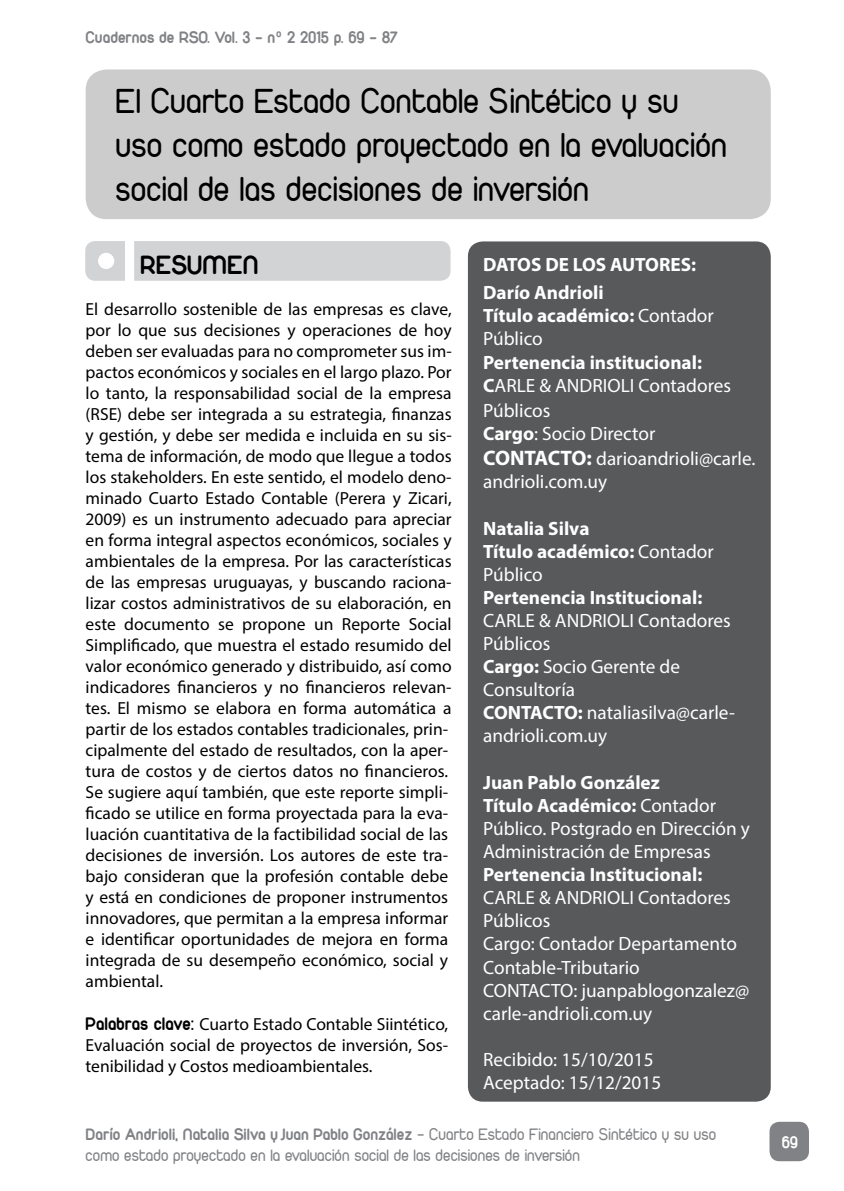
<style>
.page{position:relative;width:844px;height:1191px;background:#fff}
.page>*{position:absolute;margin:0;border:0;box-sizing:border-box;transform-origin:0 0}
.t1{font:36.75px/44.1px "Duepuntozero";color:#000}
.t2{font:28px "Duepuntozerobold";color:#000}
.t3{font:19.25px/23.1px "Myriad Pro";color:#fff}
.t4{font:700 19.25px/23.1px "Myriad Pro";color:#fff}
.t5{font:17.5px/21px "Myriad Pro";color:#000}
.t6{font:17.5px "Duepuntozerobold";color:#808285}
.t7{font:17.5px "Duepuntozero";color:#808285}
.t8{font:17.5px "Duepuntozerobold";color:#fff}
.s1{font-family:"Duepuntozerobold";font-size:19.25px}
.s2{font-weight:400}
.s3{font-weight:700}
.s4{font-weight:700;font-size:21px}
.s5{font-family:"Duepuntozero"}
</style>
<div class="page">
<div style="left:769px;top:1121px;width:39px;height:40px;background:#808285;border-radius:10px"></div>
<div style="left:468px;top:241px;width:302px;height:860px;background:#58595b;border-radius:15px"></div>
<div style="left:86px;top:69px;width:684px;height:150px;background:#ccc;border-radius:21px"></div>
<div style="left:85px;top:241px;width:365px;height:40px;background:#d1d3d4"></div>
<div style="left:98px;top:253px;width:16px;height:16px;background:#fff;border-radius:50%"></div>
<p class="t6" style="left:86px;top:27px;width:314px">Cuadernos de RSO. Vol. 3 - nº 2 2015 p. 69 - 87</p>
<h1 class="t1" style="left:115px;top:80px;width:613px">El Cuarto Estado Contable Sintético y su uso como estado proyectado en la evaluación social de las decisiones de inversión</h1>
<h2 class="t2" style="left:140px;top:249px;width:120px">RESUMEN</h2>
<p class="t5" style="left:86px;top:298px;width:367px">El desarrollo sostenible de las empresas es clave, por lo que sus decisiones y operaciones de hoy deben ser evaluadas para no comprometer sus im&shy;pactos económicos y sociales en el largo plazo. Por lo tanto, la responsabilidad social de la empresa (RSE) debe ser integrada a su estrategia, finanzas y gestión, y debe ser medida e incluida en su sis&shy;tema de información, de modo que llegue a todos los stakeholders. En este sentido, el modelo deno&shy;minado Cuarto Estado Contable (Perera y Zicari, 2009) es un instrumento adecuado para apreciar en forma integral aspectos económicos, sociales y ambientales de la empresa. Por las características de las empresas uruguayas, y buscando raciona&shy;lizar costos administrativos de su elaboración, en este documento se propone un Reporte Social Simplificado, que muestra el estado resumido del valor económico generado y distribuido, así como indicadores financieros y no financieros relevan&shy;tes. El mismo se elabora en forma automática a partir de los estados contables tradicionales, prin&shy;cipalmente del estado de resultados, con la aper&shy;tura de costos y de ciertos datos no financieros.<br>Se sugiere aquí también, que este reporte simpli&shy;ficado se utilice en forma proyectada para la eva&shy;luación cuantitativa de la factibilidad social de las decisiones de inversión. Los autores de este tra&shy;bajo consideran que la profesión contable debe y está en condiciones de proponer instrumentos innovadores, que permitan a la empresa informar e identificar oportunidades de mejora en forma integrada de su desempeño económico, social y ambiental.</p>
<p class="t5" style="left:86px;top:1013px;width:364px;text-align:justify"><span class="s1">Palabras clave:</span> Cuarto Estado Contable Siintético, Evaluación social de proyectos de inversión, Sos&shy;tenibilidad y Costos medioambientales.</p>
<p class="t4" style="left:483px;top:250px;width:214px;line-height:28px">DATOS DE LOS AUTORES:<br>Darío Andrioli</p>
<p class="t4" style="left:483px;top:304px;width:232px">Título académico: <span class="s2">Contador<br>Público</span></p>
<p class="t4" style="left:483px;top:350px;width:249px">Pertenencia institucional:<br>C<span class="s2">ARLE &amp; ANDRIOLI Contadores</span></p>
<p class="t3" style="left:483px;top:398px;width:174px">Públicos<br><span class="s3">Cargo</span>: Socio Director</p>
<p class="t3" style="left:483px;top:447px;width:274px"><span class="s4">CONTACTO:</span> darioandrioli@carle. andrioli.com.uy</p>
<p class="t4" style="left:483px;top:516px;width:232px">Natalia Silva<br>Título académico: <span class="s2">Contador<br>Público</span></p>
<p class="t4" style="left:483px;top:585px;width:221px">Pertenencia Institucional:</p>
<p class="t3" style="left:483px;top:608px;width:253px">CARLE &amp; ANDRIOLI Contadores<br>Públicos<br><span class="s3">Cargo:</span> Socio Gerente de<br>Consultoría<br><span class="s3">CONTACTO:</span> nataliasilva@carle&shy;andrioli.com.uy</p>
<p class="t3" style="left:483px;top:770px;width:268px"><span class="s3">Juan Pablo González<br>Título Académico:</span> Contador<br>Público. Postgrado en Dirección y<br>Administración de Empresas</p>
<p class="t4" style="left:483px;top:862px;width:221px">Pertenencia Institucional:</p>
<p class="t3" style="left:483px;top:886px;width:268px">CARLE &amp; ANDRIOLI Contadores<br>Públicos<br>Cargo: Contador Departamento<br>Contable-Tributario<br>CONTACTO: juanpablogonzalez@ carle-andrioli.com.uy</p>
<p class="t3" style="left:483px;top:1047px;width:180px">Recibido: 15/10/2015<br>Aceptado: 15/12/2015</p>
<p class="t6" style="left:86px;top:1124px;width:632px">Darío Andrioli, Natalia Silva y Juan Pablo González <span class="s5">- Cuarto Estado Financiero Sintético y su uso</span></p>
<p class="t7" style="left:86px;top:1146px;width:496px">como estado proyectado en la evaluación social de las decisiones de inversión</p>
<p class="t8" style="left:781px;top:1132px;width:18px">69</p>
</div>
